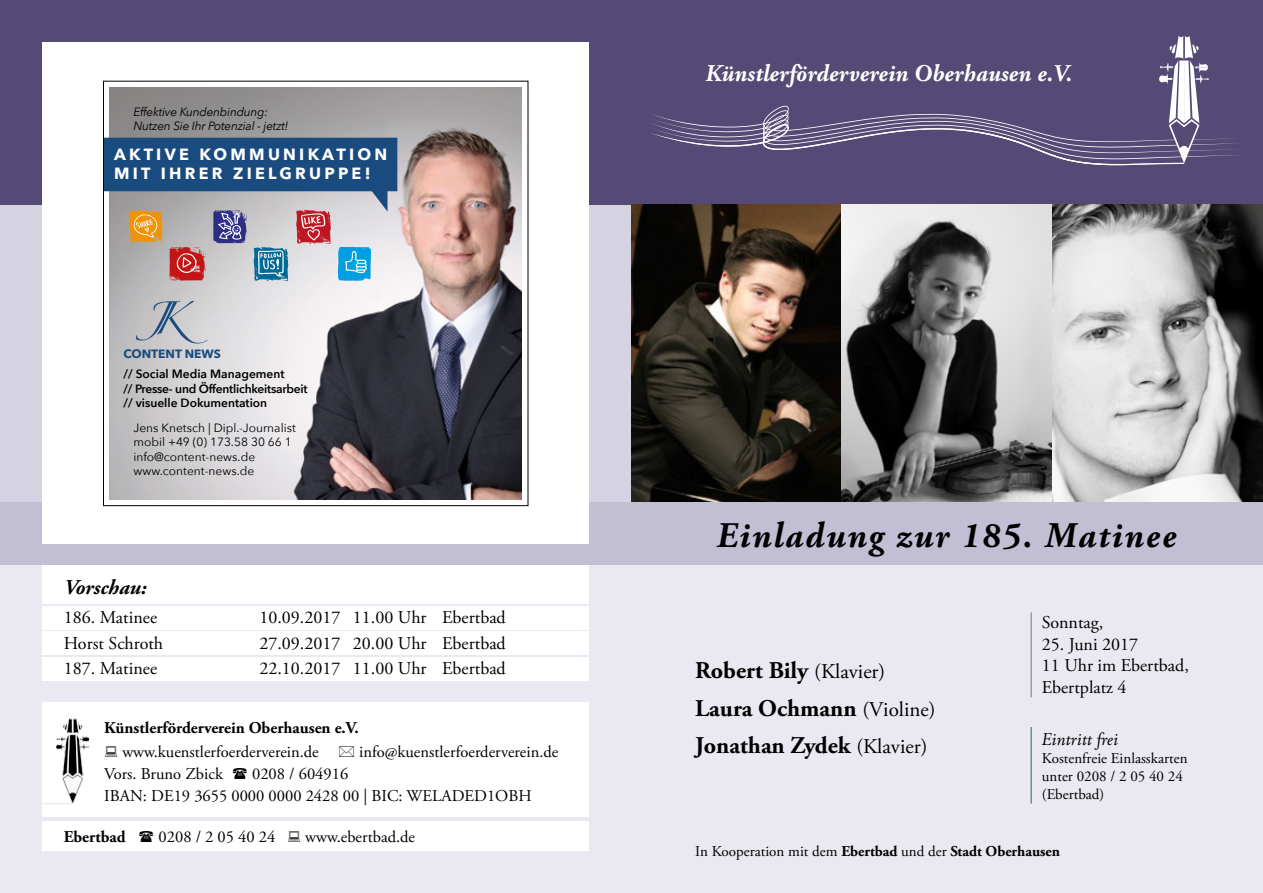
<style>
.page{position:relative;width:1263px;height:893px;background:#fff}
.page>*{position:absolute;margin:0;border:0;box-sizing:border-box;transform-origin:0 0}
.t1{font:italic 700 36px "Adobe Garamond Pro";letter-spacing:.05em;color:#000}
.t2{font:700 24px/37.3px "Adobe Garamond Pro";color:#000}
.t3{font:italic 700 24px "Adobe Garamond Pro";color:#fff}
.t4{font:italic 700 21px "Adobe Garamond Pro";color:#000}
.t5{font:18px/21.6px "Adobe Garamond Pro";color:#000}
.t6{font:italic 18px "Adobe Garamond Pro";color:#000}
.t7{font:16.5px/21.9px "Adobe Garamond Pro";color:#000}
.t8{font:700 16.5px "Adobe Garamond Pro";color:#000}
.t9{font:700 16.2px/19.4px "Avenir Next";letter-spacing:.2em;color:#fff}
.t10{font:15px/18px "Adobe Garamond Pro";color:#000}
.t11{font:12px/14.4px "Avenir Next";color:#000}
.t12{font:600 12px/14.4px "Avenir Next";color:#000}
.t13{font:italic 12px/13.5px "Avenir Next";letter-spacing:-.02em;color:#000}
.t14{font:700 12px "Avenir Next";color:#1a4b7f}
.s1{font-style:italic}
.s2{font-weight:400;font-size:21px}
.s3{font-weight:700}
</style>
<div class="page">
<div style="left:0;top:204px;width:1263px;height:298px;background:#d5d3e2"></div>
<div style="left:0;top:502px;width:1263px;height:64px;background:#c2bed4"></div>
<div style="left:0;top:0;width:1263px;height:204px;background:#544a75"></div>
<div style="left:43px;top:43px;width:546px;height:501px;background:#fff"></div>
<img style="left:631px;top:204px;width:632px;height:298px">
<div style="left:0;top:566px;width:1263px;height:327px;background:#eae9f1"></div>
<div style="left:43px;top:566px;width:546px;height:38px;background:#fff"></div>
<div style="left:43px;top:606px;width:546px;height:23px;background:#fff"></div>
<div style="left:43px;top:702px;width:546px;height:114px;background:#fff"></div>
<svg style="left:651px;top:36px;width:587px;height:130px"></svg>
<svg style="left:43px;top:803px;width:13px;height:1px"></svg>
<img style="left:56px;top:719px;width:33px;height:85px">
<div style="left:43px;top:821px;width:546px;height:29px;background:#fff"></div>
<div style="left:43px;top:631px;width:546px;height:24px;background:#fff"></div>
<div style="left:43px;top:657px;width:546px;height:23px;background:#fff"></div>
<hr style="left:1030px;top:612px;width:2px;height:85px;background:#9e99b7">
<hr style="left:1030px;top:727px;width:2px;height:77px;background:#6f8b92">
<img style="left:110px;top:88px;width:412px;height:411px">
<svg style="left:136px;top:301px;width:71px;height:42px;background:#b5bac1"></svg>
<svg style="left:103px;top:138px;width:294px;height:143px;background:#7c8aa0"></svg>
<p class="t13" style="left:133px;top:105px;width:156px">Effektive Kundenbindung:<br>Nutzen Sie Ihr Potenzial - jetzt!</p>
<p class="t9" style="left:114px;top:144px;width:275px">AKTIVE KOMMUNIKATION<br>MIT IHRER ZIELGRUPPE!</p>
<p class="t14" style="left:123px;top:343px;width:99px">CONTENT NEWS</p>
<p class="t12" style="left:123px;top:367px;width:186px">// Social Media Management<br>// Presse- und Öffentlichkeitsarbeit // visuelle Dokumentation</p>
<p class="t11" style="left:133px;top:420px;width:164px">Jens Knetsch <span class="s1">|</span> Dipl.-Journalist mobil +49 (0) 173.58 30 66 1 info@content-news.de www.content-news.de</p>
<p class="t4" style="left:64px;top:575px;width:84px">Vorschau:</p>
<p class="t5" style="left:64px;top:607px;width:95px">186. Matinee</p>
<p class="t5" style="left:259px;top:607px;width:248px">10.09.2017 11.00 Uhr Ebertbad</p>
<p class="t5" style="left:64px;top:633px;width:101px">Horst Schroth</p>
<p class="t5" style="left:259px;top:633px;width:248px">27.09.2017 20.00 Uhr Ebertbad</p>
<p class="t5" style="left:64px;top:658px;width:95px">187. Matinee</p>
<p class="t5" style="left:259px;top:658px;width:248px">22.10.2017 11.00 Uhr Ebertbad</p>
<p class="t8" style="left:104px;top:718px;width:256px">Künstlerförderverein Oberhausen e.V.</p>
<p class="t7" style="left:122px;top:741px;width:198px">www.kuenstlerfoerderverein.de</p>
<p class="t7" style="left:359px;top:741px;width:201px">info@kuenstlerfoerderverein.de</p>
<p class="t7" style="left:104px;top:763px;width:120px">Vors. Bruno Zbick</p>
<p class="t7" style="left:104px;top:763px;width:429px;text-indent:148px">0208 / 604916<br>IBAN: DE19 3655 0000 0000 2428 00 | BIC: WELADED1OBH</p>
<p class="t8" style="left:64px;top:827px;width:63px">Ebertbad</p>
<p class="t7" style="left:159px;top:826px;width:118px">0208 / 2 05 40 24</p>
<p class="t7" style="left:305px;top:826px;width:111px">www.ebertbad.de</p>
<h2 class="t3" style="left:706px;top:60px;width:372px">Künstlerförderverein Oberhausen e.V.</h2>
<h1 class="t1" style="left:717px;top:514px;width:467px">Einladung zur 185. Matinee</h1>
<h2 class="t2" style="left:695px;top:652px;width:242px">Robert Bily <span class="s2">(Klavier)<br></span>Laura Ochmann <span class="s2">(Violine)<br></span>Jonathan Zydek <span class="s2">(Klavier)</span></h2>
<p class="t5" style="left:1042px;top:612px;width:63px">Sonntag,</p>
<p class="t5" style="left:1042px;top:634px;width:148px">25. Juni 2017<br>11 Uhr im Ebertbad,<br>Ebertplatz 4</p>
<p class="t6" style="left:1042px;top:728px;width:81px">Eintritt frei</p>
<p class="t10" style="left:1042px;top:750px;width:147px">Kostenfreie Einlasskarten unter 0208 / 2 05 40 24 (Ebertbad)</p>
<p class="t10" style="left:695px;top:843px;width:366px">In Kooperation mit dem <span class="s3">Ebertbad</span> und der <span class="s3">Stadt Oberhausen</span></p>
</div>
